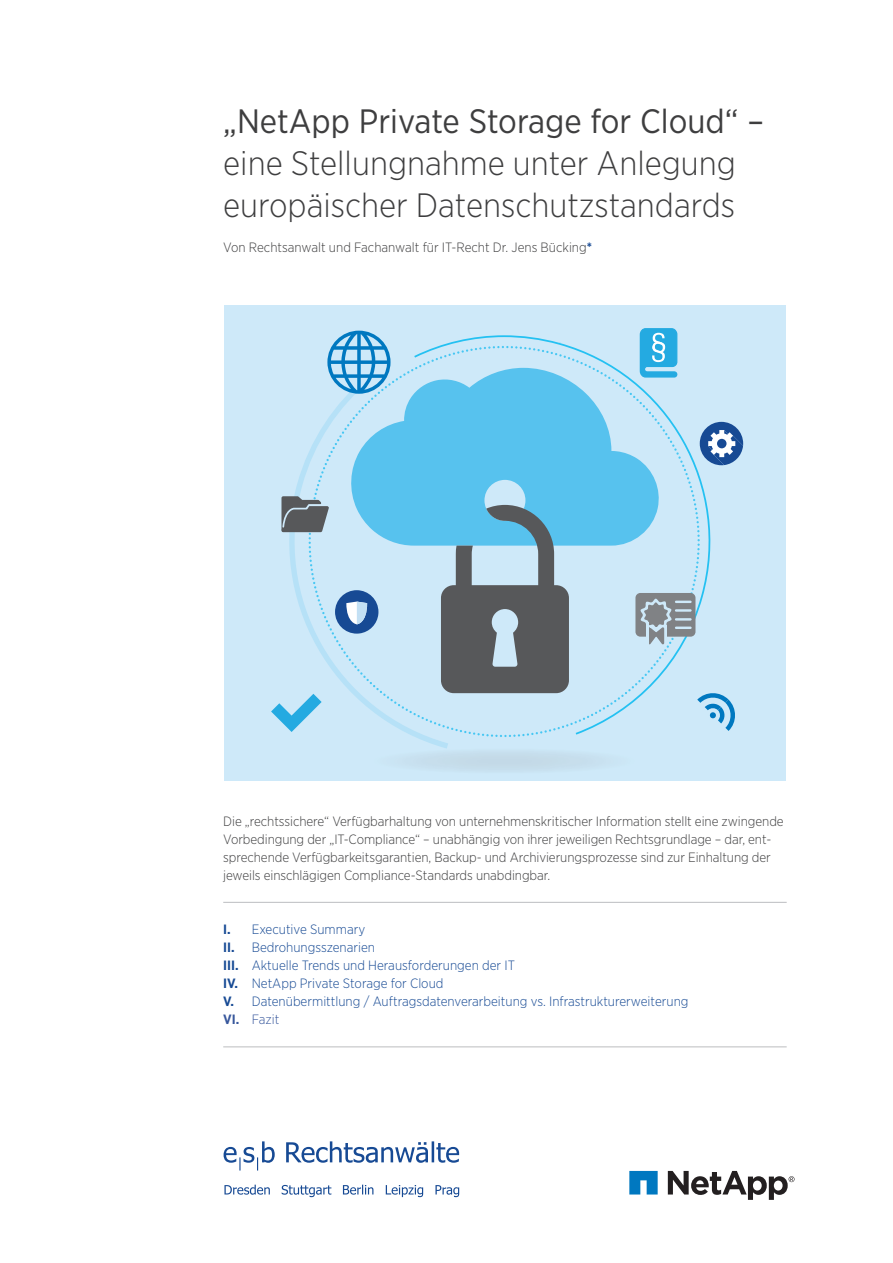
<style>
.page{position:relative;width:893px;height:1263px;background:#fff}
.page>*{position:absolute;margin:0;border:0;box-sizing:border-box;transform-origin:0 0}
.t1{font:300 33.75px/42px "Gotham Narrow";color:#3e3e3f}
.t2{font:33.75px "Gotham Narrow";color:#3e3e3f}
.t3{font:300 13.5px/18px "Gotham Narrow";letter-spacing:-.005em;color:#3e3e3f}
.t4{font:300 13.5px/18px "Gotham Narrow";color:#174a94}
.s1{font-weight:700;color:#174a94}
.s2{font-weight:700}
.s3{font-weight:700;color:#37579c}
.s4{color:#37579c}
</style>
<div class="page">
<div style="left:224px;top:305px;width:562px;height:475px;background:#cee9f9"></div>
<svg style="left:629px;top:1171px;width:29px;height:23px"></svg>
<svg style="left:668px;top:1171px;width:126px;height:29px"></svg>
<hr style="left:223px;top:902px;width:564px;height:1px;background:#bcbdc0">
<hr style="left:223px;top:1046px;width:564px;height:1px;background:#bcbdc0">
<svg style="left:224px;top:1141px;width:235px;height:56px"></svg>
<svg style="left:271px;top:328px;width:472px;height:409px"></svg>
<h1 class="t2" style="left:223px;top:100px;width:542px">„NetApp Private Storage for Cloud“ –</h1>
<h1 class="t1" style="left:223px;top:142px;width:514px">eine Stellungnahme unter Anlegung europäischer Datenschutzstandards</h1>
<p class="t3" style="left:223px;top:238px;width:370px">Von Rechtsanwalt und Fachanwalt für IT-Recht Dr. Jens Bücking<span class="s1">*</span></p>
<p class="t3" style="left:223px;top:812px;width:562px">Die „rechtssichere“ Verfügbarhaltung von unternehmenskritischer Information stellt eine zwingende Vorbedingung der „IT-Compliance“ – unabhängig von ihrer jeweiligen Rechtsgrundlage – dar, ent&shy;sprechende Verfügbarkeitsgarantien, Backup- und Archivierungsprozesse sind zur Einhaltung der jeweils einschlägigen Compliance-Standards unabdingbar.</p>
<p class="t4" style="left:223px;top:920px;width:467px"><span class="s2">I.</span> Executive Summary<br><span class="s2">II.</span> Bedrohungsszenarien<br><span class="s2">III.</span> Aktuelle Trends und Herausforderungen der IT<br><span class="s2">IV.</span> NetApp Private Storage for Cloud<br><span class="s2">V.</span> Datenübermittlung / Auftragsdatenverarbeitung vs. Infrastrukturerweiterung <span class="s3">VI.</span> <span class="s4">Fazit</span></p>
</div>
